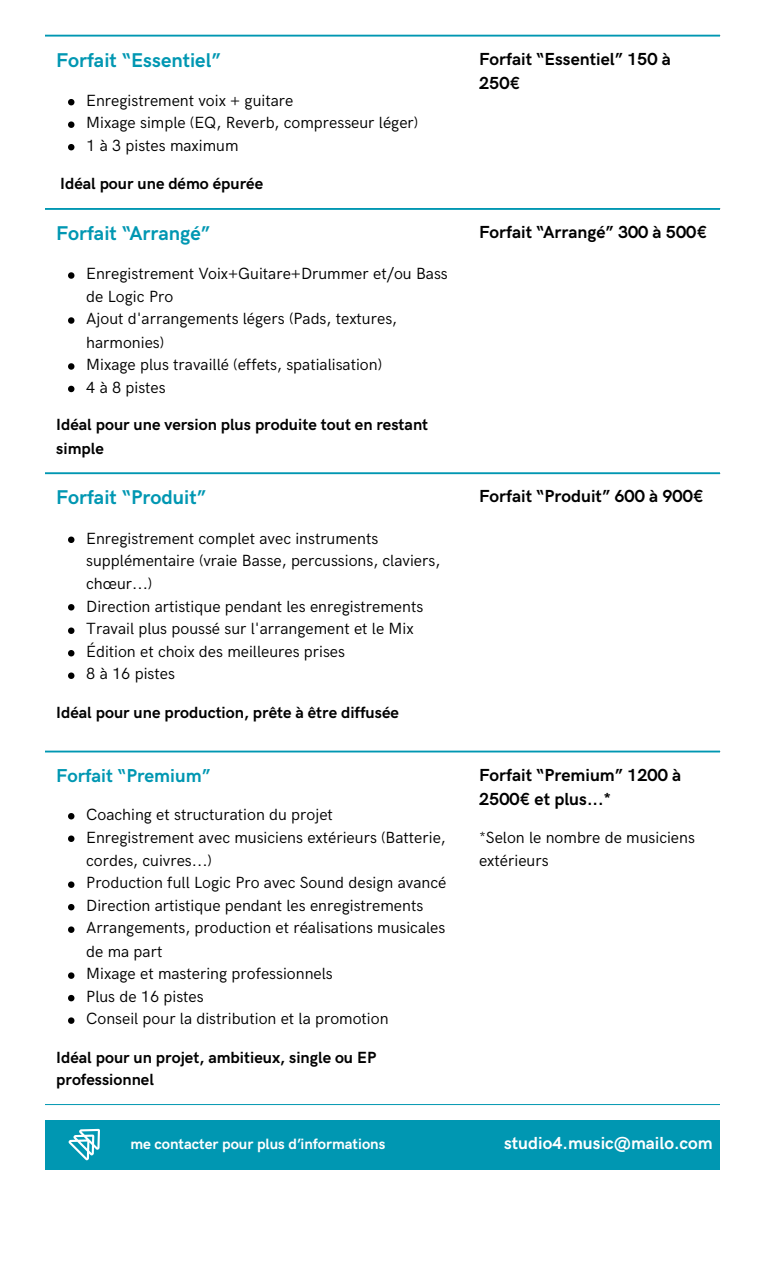
<style>
.page{position:relative;width:765px;height:1262px;background:#fff}
.page>*{position:absolute;margin:0;border:0;box-sizing:border-box;transform-origin:0 0}
.t1{font:700 20px "HK Grotesk";color:#0097b2}
.t2{font:700 18.75px "HK Grotesk";color:#0097b2}
.t3{font:700 17.5px/24.4px "HK Grotesk";color:#000}
.t4{font:700 17.5px "HK Grotesk";color:#fff}
.t5{font:16.25px/23.5px "HK Grotesk";color:#000}
.t6{font:700 16.25px/23.5px "HK Grotesk";color:#000}
.t7{font:700 15px "HK Grotesk";color:#fff}
</style>
<div class="page">
<svg style="left:68px;top:99px;width:6px;height:6px"></svg>
<svg style="left:68px;top:121px;width:6px;height:7px"></svg>
<svg style="left:68px;top:144px;width:6px;height:6px"></svg>
<svg style="left:68px;top:272px;width:6px;height:7px"></svg>
<svg style="left:68px;top:317px;width:6px;height:7px"></svg>
<svg style="left:68px;top:363px;width:6px;height:7px"></svg>
<svg style="left:68px;top:386px;width:6px;height:6px"></svg>
<svg style="left:68px;top:537px;width:6px;height:6px"></svg>
<svg style="left:68px;top:604px;width:6px;height:6px"></svg>
<svg style="left:68px;top:627px;width:6px;height:7px"></svg>
<svg style="left:68px;top:650px;width:6px;height:6px"></svg>
<svg style="left:68px;top:672px;width:6px;height:7px"></svg>
<svg style="left:68px;top:813px;width:6px;height:6px"></svg>
<svg style="left:68px;top:835px;width:6px;height:7px"></svg>
<svg style="left:68px;top:881px;width:6px;height:7px"></svg>
<svg style="left:68px;top:904px;width:6px;height:6px"></svg>
<svg style="left:68px;top:926px;width:6px;height:7px"></svg>
<svg style="left:68px;top:972px;width:6px;height:7px"></svg>
<svg style="left:68px;top:995px;width:6px;height:6px"></svg>
<svg style="left:68px;top:1017px;width:6px;height:7px"></svg>
<hr style="left:45px;top:1104px;width:675px;height:1px;background:#0097b2">
<hr style="left:45px;top:35px;width:675px;height:2px;background:#0097b2">
<hr style="left:45px;top:208px;width:675px;height:2px;background:#0097b2">
<hr style="left:45px;top:472px;width:675px;height:2px;background:#0097b2">
<hr style="left:45px;top:751px;width:675px;height:1px;background:#0097b2">
<div style="left:45px;top:1120px;width:675px;height:50px;background:#0097b2"></div>
<svg style="left:68px;top:1129px;width:31px;height:31px"></svg>
<h1 class="t1" style="left:56px;top:49px;width:166px">Forfait “Essentiel”</h1>
<p class="t5" style="left:86px;top:89px;width:209px">Enregistrement voix + guitare</p>
<p class="t5" style="left:86px;top:112px;width:334px">Mixage simple (EQ, Reverb, compresseur léger)</p>
<p class="t5" style="left:86px;top:134px;width:154px">1 à 3 pistes maximum</p>
<h2 class="t6" style="left:60px;top:173px;width:205px">Idéal pour une démo épurée</h2>
<h1 class="t1" style="left:56px;top:222px;width:156px">Forfait “Arrangé”</h1>
<p class="t5" style="left:86px;top:263px;width:363px;line-height:22.5px">Enregistrement Voix+Guitare+Drummer et/ou Bass de Logic Pro</p>
<p class="t5" style="left:86px;top:308px;width:312px">Ajout d'arrangements légers (Pads, textures, harmonies)</p>
<p class="t5" style="left:86px;top:354px;width:297px">Mixage plus travaillé (effets, spatialisation)</p>
<p class="t5" style="left:86px;top:376px;width:81px">4 à 8 pistes</p>
<h2 class="t6" style="left:56px;top:414px;width:373px">Idéal pour une version plus produite tout en restant simple</h2>
<h1 class="t1" style="left:56px;top:486px;width:152px">Forfait “Produit”</h1>
<p class="t5" style="left:86px;top:527px;width:356px;line-height:22.5px">Enregistrement complet avec instruments supplémentaire (vraie Basse, percussions, claviers, chœur...)</p>
<p class="t5" style="left:86px;top:595px;width:339px">Direction artistique pendant les enregistrements</p>
<p class="t5" style="left:86px;top:618px;width:329px">Travail plus poussé sur l'arrangement et le Mix</p>
<p class="t5" style="left:86px;top:640px;width:260px">Édition et choix des meilleures prises</p>
<p class="t5" style="left:86px;top:663px;width:90px">8 à 16 pistes</p>
<h2 class="t6" style="left:56px;top:701px;width:344px">Idéal pour une production, prête à être diffusée</h2>
<h1 class="t2" style="left:56px;top:766px;width:156px">Forfait “Premium”</h1>
<p class="t5" style="left:86px;top:803px;width:248px">Coaching et structuration du projet</p>
<p class="t5" style="left:86px;top:826px;width:361px">Enregistrement avec musiciens extérieurs (Batterie, cordes, cuivres...)</p>
<p class="t5" style="left:86px;top:872px;width:362px">Production full Logic Pro avec Sound design avancé</p>
<p class="t5" style="left:86px;top:894px;width:339px">Direction artistique pendant les enregistrements</p>
<p class="t5" style="left:86px;top:917px;width:361px">Arrangements, production et réalisations musicales de ma part</p>
<p class="t5" style="left:86px;top:963px;width:248px">Mixage et mastering professionnels</p>
<p class="t5" style="left:86px;top:985px;width:119px">Plus de 16 pistes</p>
<p class="t5" style="left:86px;top:1008px;width:304px">Conseil pour la distribution et la promotion</p>
<h2 class="t6" style="left:56px;top:1047px;width:322px;line-height:22.5px">Idéal pour un projet, ambitieux, single ou EP professionnel</h2>
<p class="t3" style="left:479px;top:47px;width:193px">Forfait “Essentiel” 150 à<br>250€</p>
<p class="t3" style="left:479px;top:221px;width:230px">Forfait “Arrangé” 300 à 500€</p>
<p class="t3" style="left:479px;top:485px;width:226px">Forfait “Produit” 600 à 900€</p>
<h1 class="t3" style="left:479px;top:763px;width:204px">Forfait “Premium” 1200 à<br>2500€ et plus...*</h1>
<p class="t5" style="left:479px;top:826px;width:217px">*Selon le nombre de musiciens extérieurs</p>
<p class="t7" style="left:130px;top:1135px;width:257px">me contacter pour plus d’informations</p>
<p class="t4" style="left:504px;top:1134px;width:210px">studio4.music@mailo.com</p>
</div>
